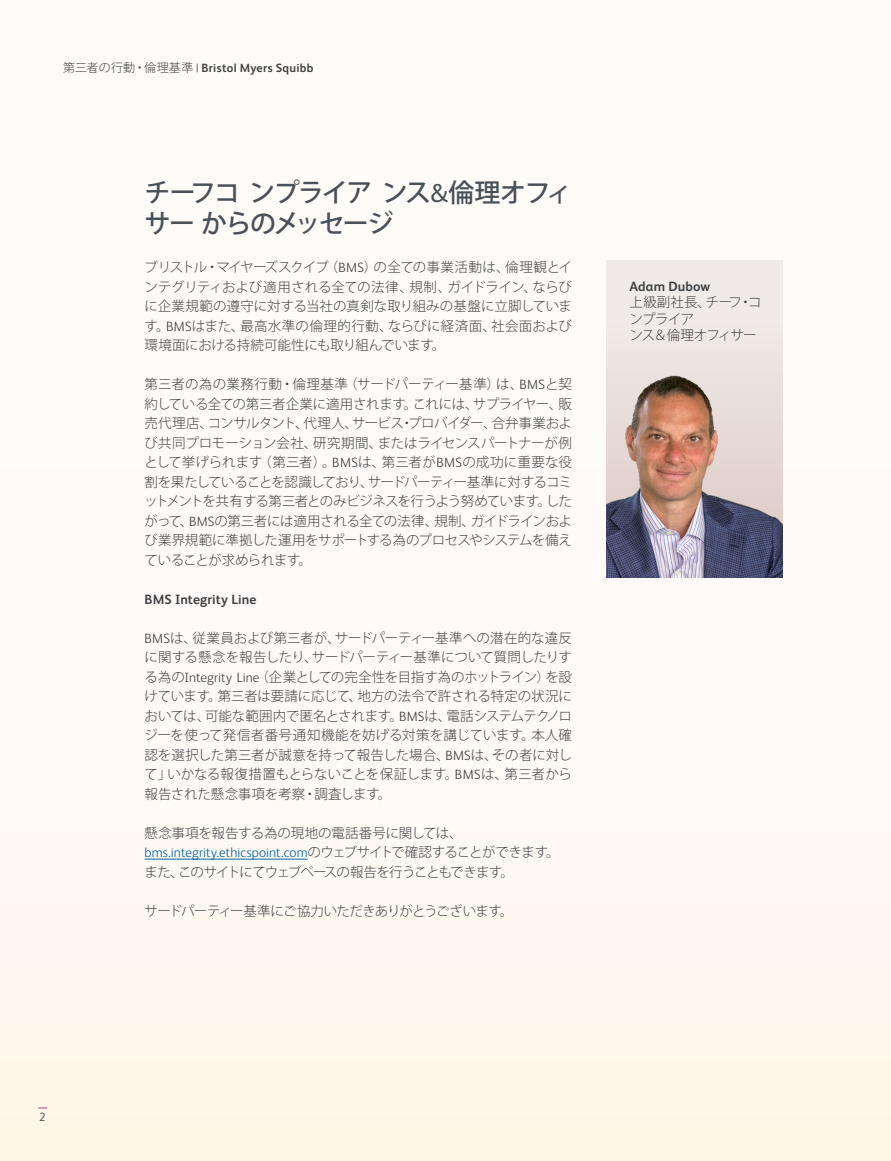
<style>
.page{position:relative;width:891px;height:1161px;background:#fff}
.page>*{position:absolute;margin:0;border:0;box-sizing:border-box;transform-origin:0 0}
.t1{font:500 25.95px/31px "Koz Go Pro";letter-spacing:-.06em;color:#485157}
.t2{font:300 13.5px/19.5px "Koz Go Pro";letter-spacing:-.025em;color:#414042;text-align:justify}
.t3{font:300 13.5px "BMS Humanity";letter-spacing:.005em;color:#0065a4}
.t4{font:300 13.5px "Koz Go Pro";letter-spacing:-.08em;color:#414042}
.t5{font:300 13.5px "Koz Go Pro";letter-spacing:-.055em;color:#414042}
.t6{font:300 13.5px/16.2px "Koz Go Pro";letter-spacing:-.045em;color:#414042}
.t7{font:700 13.5px "BMS Humanity";letter-spacing:.005em;color:#414042}
.t8{font:700 12px "BMS Humanity";letter-spacing:.025em;color:#414042}
.t9{font:300 12px "BMS Humanity";color:#414042}
.s1{font-family:"Koz Go Pro";font-weight:300}
.s2{font-weight:300}
.s3{font-family:"BMS Humanity";font-weight:400}
.s4{font-family:"BMS Humanity"}
.s5{font-family:"Koz Go Pro";color:#414042}
</style>
<div class="page">
<div style="left:0;top:0;width:891px;height:1161px;background:linear-gradient(to bottom,#fffcfc,#fff7ed)"></div>
<div style="left:606px;top:261px;width:177px;height:316px;background:#f0ebe8"></div>
<img style="left:606px;top:375px;width:177px;height:202px">
<hr style="left:145px;top:859px;width:163px;height:1px;background:#0065a4">
<p class="t8" style="left:63px;top:60px;width:252px"><span class="s1">第三者の行動・倫理基準</span> <span class="s2">|</span> Bristol Myers Squibb</p>
<h1 class="t1" style="left:145px;top:178px;width:429px">チーフコンプライアンス<span class="s3">&amp;</span>倫理オフィサーからのメッセージ</h1>
<p class="t2" style="left:145px;top:258px;width:429px">ブリストル・マイヤーズスクイブ（<span class="s4">BMS</span>）の全ての事業活動は、倫理観とインテグリティおよび適用される全ての法律、規制、ガイドライン、ならびに企業規範の遵守に対する当社の真剣な取り組みの基盤に立脚しています。<span class="s4">BMS</span>はまた、最高水準の倫理的行動、ならびに経済面、社会面および環境面における持続可能性にも取り組んでいます。</p>
<p class="t2" style="left:145px;top:375px;width:429px">第三者の為の業務行動・倫理基準（サードパーティー基準）は、<span class="s4">BMS</span>と契約している全ての第三者企業に適用されます。これには、サプライヤー、販売代理店、コンサルタント、代理人、サービス・プロバイダー、合弁事業および共同プロモーション会社、研究期間、またはライセンスパートナーが例として挙げられます（第三者）。<span class="s4">BMS</span>は、第三者が<span class="s4">BMS</span>の成功に重要な役割を果たしていることを認識しており、サードパーティー基準に対するコミットメントを共有する第三者とのみビジネスを行うよう努めています。したがって、<span class="s4">BMS</span>の第三者には適用される全ての法律、規制、ガイドラインおよび業界規範に準拠した運用をサポートする為のプロセスやシステムを備えていることが求められます。</p>
<p class="t7" style="left:145px;top:589px;width:113px">BMS Integrity Line</p>
<p class="t2" style="left:145px;top:628px;width:429px"><span class="s4">BMS</span>は、従業員および第三者が、サードパーティー基準への潜在的な違反に関する懸念を報告したり、サードパーティー基準について質問したりする為の<span class="s4">Integrity Line</span>（企業としての完全性を目指す為のホットライン）を設けています。第三者は要請に応じて、地方の法令で許される特定の状況においては、可能な範囲内で匿名とされます。<span class="s4">BMS</span>は、電話システムテクノロジーを使って発信者番号通知機能を妨げる対策を講じています。本人確認を選択した第三者が誠意を持って報告した場合、<span class="s4">BMS</span>は、その者に対して」いかなる報復措置もとらないことを保証します。<span class="s4">BMS</span>は、第三者から報告された懸念事項を考察・調査します。</p>
<p class="t2" style="left:145px;top:823px;width:320px">懸念事項を報告する為の現地の電話番号に関しては、</p>
<p class="t3" style="left:145px;top:843px;width:416px">bms.integrity.ethicspoint.com<span class="s5">のウェブサイトで確認することができます。</span></p>
<p class="t4" style="left:145px;top:863px;width:371px">また、このサイトにてウェブベースの報告を行うこともできます。</p>
<p class="t5" style="left:145px;top:902px;width:370px">サードパーティー基準にご協力いただきありがとうございます。</p>
<p class="t7" style="left:630px;top:277px;width:82px">Adam Dubow</p>
<p class="t6" style="left:630px;top:294px;width:134px">上級副社長、チーフ・コンプライア<br>ンス＆倫理オフィサー</p>
<p class="t9" style="left:39px;top:1108px;width:8px">2</p>
</div>
